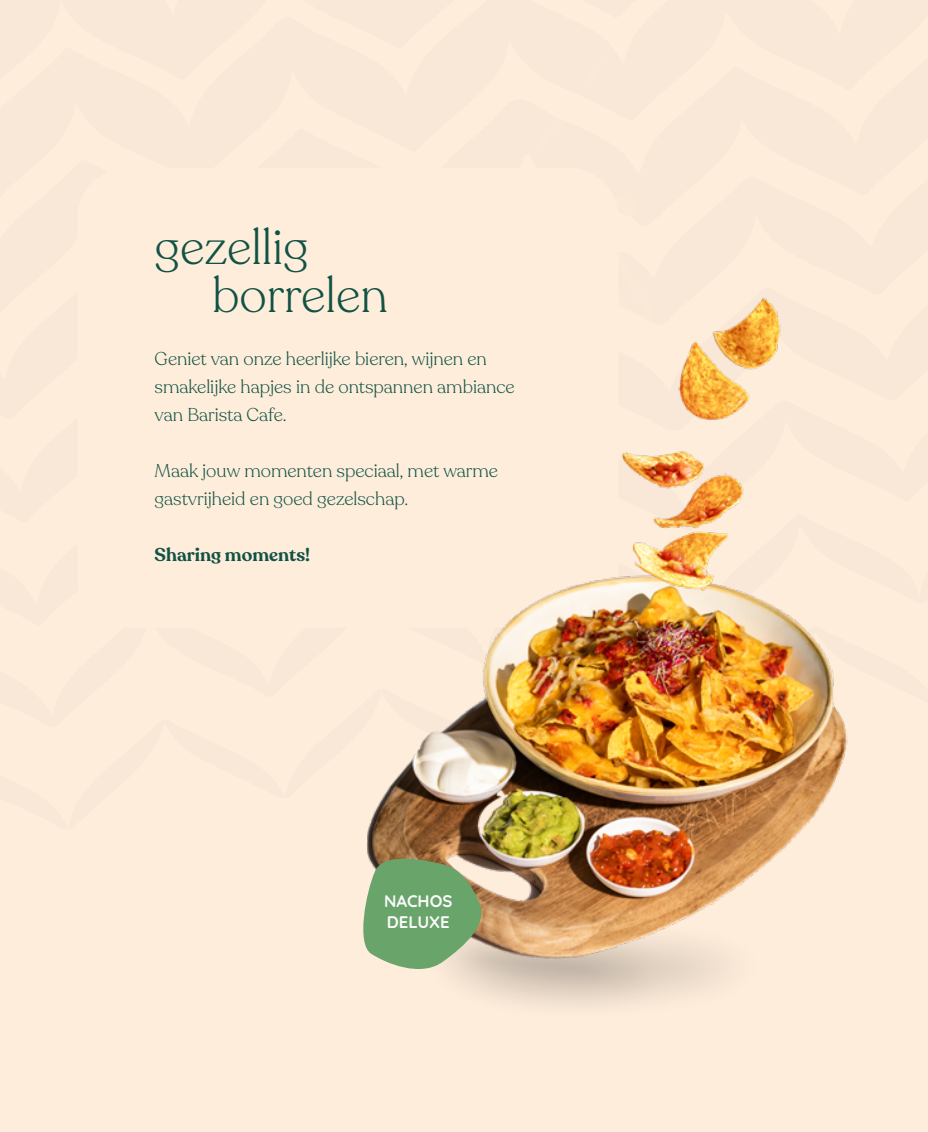
<style>
.page{position:relative;width:928px;height:1132px;background:#fff}
.page>*{position:absolute;margin:0;border:0;box-sizing:border-box;transform-origin:0 0}
.t1{font:300 49px/48.1px "Recoleta";color:#115244}
.t2{font:300 18.38px/28px "Recoleta";color:#115244}
.t3{font:600 18.38px "Recoleta";color:#115244}
.t4{font:700 16.8px/21.2px "Quicksand";color:#fbfbfb}
</style>
<div class="page">
<div style="left:0;top:0;width:928px;height:1131px;background:#feeddb"></div>
<img style="left:367px;top:591px;width:481px;height:414px">
<svg style="left:363px;top:849px;width:125px;height:128px"></svg>
<img style="left:559px;top:451px;width:289px;height:202px">
<img style="left:678px;top:297px;width:103px;height:123px">
<h1 class="t1" style="left:212px;top:224px;width:177px;text-indent:-57px">gezellig borrelen</h1>
<p class="t2" style="left:155px;top:345px;width:361px">Geniet van onze heerlijke bieren, wijnen en smakelijke hapjes in de ontspannen ambiance van Barista Cafe.</p>
<p class="t2" style="left:155px;top:457px;width:345px">Maak jouw momenten speciaal, met warme gastvrijheid en goed gezelschap.</p>
<p class="t3" style="left:155px;top:543px;width:157px">Sharing moments!</p>
<p class="t4" style="left:384px;top:888px;width:70px">NACHOS<br>DELUXE</p>
</div>
